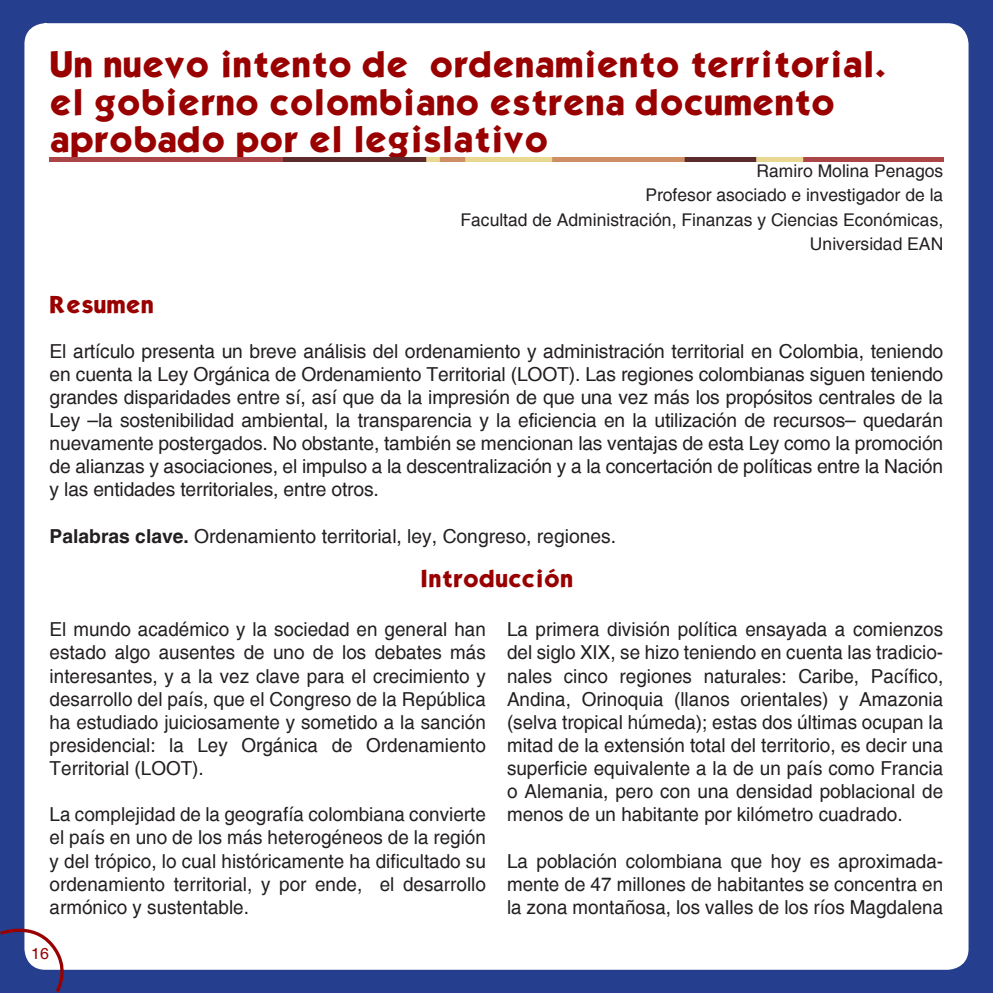
<style>
.page{position:relative;width:993px;height:993px;background:#fff}
.page>*{position:absolute;margin:0;border:0;box-sizing:border-box;transform-origin:0 0}
.t1{font:31.5px/37.8px "Kabel Bd Normal";color:#990100}
.t2{font:21px "Kabel Bd Normal";color:#990100}
.t3{font:19.25px/23.1px "Helvetica";color:#231f20;text-align:justify}
.t4{font:17.5px "Helvetica";color:#231f20}
.t5{font:15.75px "Helvetica";color:#990100}
.s1{font-weight:700}
</style>
<div class="page">
<div style="left:0;top:0;width:992px;height:991px;background:#253f8e"></div>
<div style="left:26px;top:25px;width:940px;height:942px;background:#fff;border-radius:19px"></div>
<div style="left:24px;top:23px;width:944px;height:946px;border:4px solid #fff;border-radius:19px"></div>
<svg style="left:0;top:920px;width:75px;height:72px"></svg>
<img style="left:50px;top:158px;width:893px;height:3px">
<p class="t1" style="left:50px;top:44px;width:837px">Un nuevo intento de ordenamiento territorial. el gobierno colombiano estrena documento aprobado por el legislativo</p>
<p class="t4" style="left:756px;top:160px;width:188px">Ramiro Molina Penagos</p>
<p class="t4" style="left:645px;top:185px;width:299px">Profesor asociado e investigador de la</p>
<p class="t4" style="left:460px;top:209px;width:484px">Facultad de Administración, Finanzas y Ciencias Económicas,</p>
<p class="t4" style="left:809px;top:234px;width:135px">Universidad EAN</p>
<p class="t2" style="left:50px;top:290px;width:105px">Resumen</p>
<p class="t3" style="left:50px;top:339px;width:894px">El artículo presenta un breve análisis del ordenamiento y administración territorial en Colombia, teniendo en cuenta la Ley Orgánica de Ordenamiento Territorial (LOOT). Las regiones colombianas siguen teniendo grandes disparidades entre sí, así que da la impresión de que una vez más los propósitos centrales de la Ley –la sostenibilidad ambiental, la transparencia y la eficiencia en la utilización de recursos– quedarán nuevamente postergados. No obstante, también se mencionan las ventajas de esta Ley como la promoción de alianzas y asociaciones, el impulso a la descentralización y a la concertación de políticas entre la Nación y las entidades territoriales, entre otros.</p>
<p class="t3" style="left:50px;top:524px;width:567px"><span class="s1">Palabras clave.</span> Ordenamiento territorial, ley, Congreso, regiones.</p>
<p class="t2" style="left:420px;top:563px;width:155px">Introducción</p>
<p class="t3" style="left:50px;top:618px;width:437px">El mundo académico y la sociedad en general han estado algo ausentes de uno de los debates más interesantes, y a la vez clave para el crecimiento y desarrollo del país, que el Congreso de la República ha estudiado juiciosamente y sometido a la sanción presidencial: la Ley Orgánica de Ordenamiento Territorial (LOOT).</p>
<p class="t3" style="left:50px;top:802px;width:437px">La complejidad de la geografía colombiana convierte el país en uno de los más heterogéneos de la región y del trópico, lo cual históricamente ha dificultado su ordenamiento territorial, y por ende, el desarrollo armónico y sustentable.</p>
<p class="t3" style="left:507px;top:618px;width:437px">La primera división política ensayada a comienzos del siglo XIX, se hizo teniendo en cuenta las tradicio&shy;nales cinco regiones naturales: Caribe, Pacífico, Andina, Orinoquia (llanos orientales) y Amazonia (selva tropical húmeda); estas dos últimas ocupan la mitad de la extensión total del territorio, es decir una superficie equivalente a la de un país como Francia o Alemania, pero con una densidad poblacional de menos de un habitante por kilómetro cuadrado.</p>
<p class="t3" style="left:507px;top:849px;width:437px">La población colombiana que hoy es aproximada&shy;mente de 47 millones de habitantes se concentra en la zona montañosa, los valles de los ríos Magdalena</p>
<p class="t5" style="left:31px;top:943px;width:19px">16</p>
</div>
